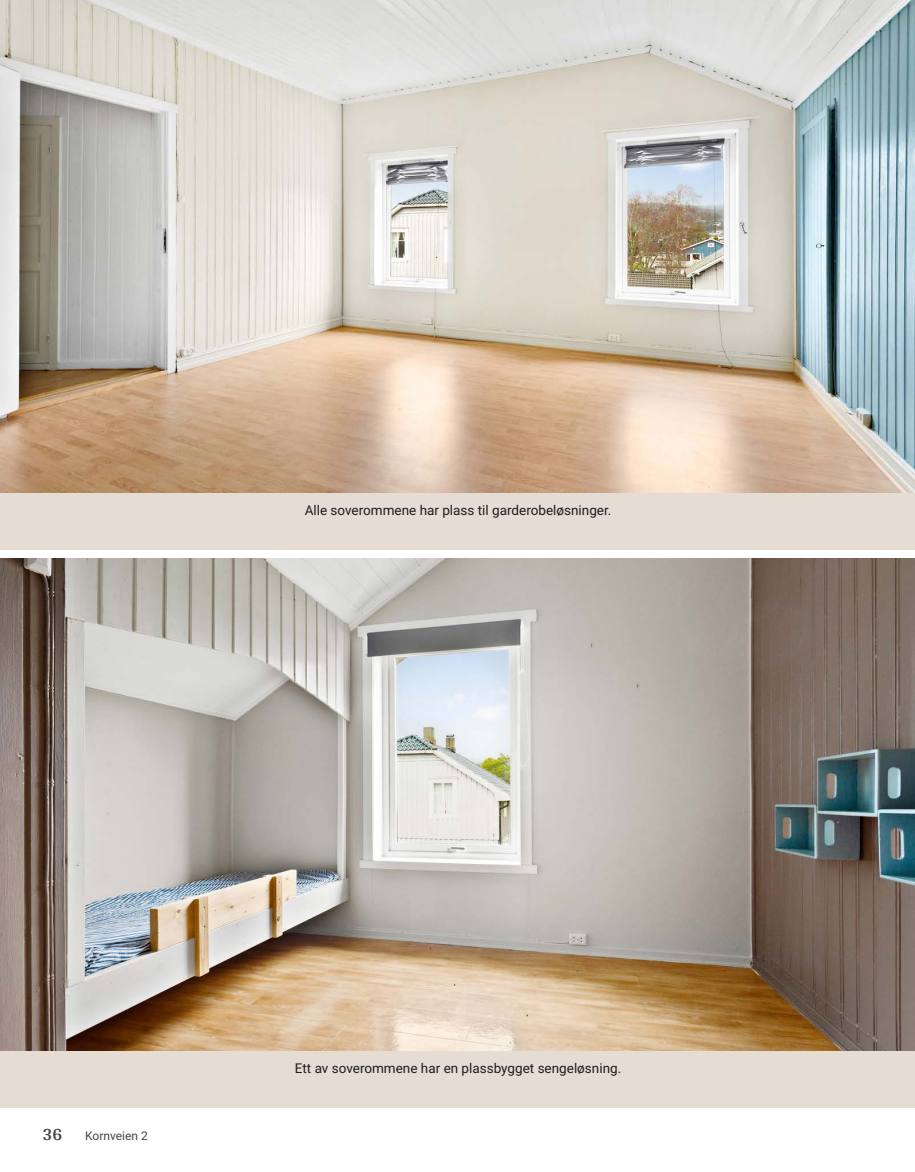
<style>
.page{position:relative;width:915px;height:1172px;background:#fff}
.page>*{position:absolute;margin:0;border:0;box-sizing:border-box;transform-origin:0 0}
.t1{font:700 18px "Arya";color:#414749}
.t2{font:13.5px "Roboto Vitec";color:#1d1d1b}
.t3{font:12px "Roboto Vitec";color:#414749}
</style>
<div class="page">
<div style="left:0;top:492px;width:914px;height:58px;background:#e5dcd4"></div>
<div style="left:0;top:1050px;width:914px;height:58px;background:#e5dcd4"></div>
<img style="left:0;top:0;width:914px;height:492px">
<img style="left:0;top:558px;width:914px;height:492px">
<hr style="left:914px;top:492px;width:1px;height:58px;background:#e5dcd4">
<hr style="left:914px;top:1050px;width:1px;height:58px;background:#e5dcd4">
<p class="t2" style="left:304px;top:501px;width:308px">Alle soverommene har plass til garderobeløsninger.</p>
<h1 class="t1" style="left:43px;top:1123px;width:21px">36</h1>
<p class="t3" style="left:85px;top:1127px;width:64px">Kornveien 2</p>
<p class="t2" style="left:295px;top:1059px;width:328px">Ett av soverommene har en plassbygget sengeløsning.</p>
</div>
